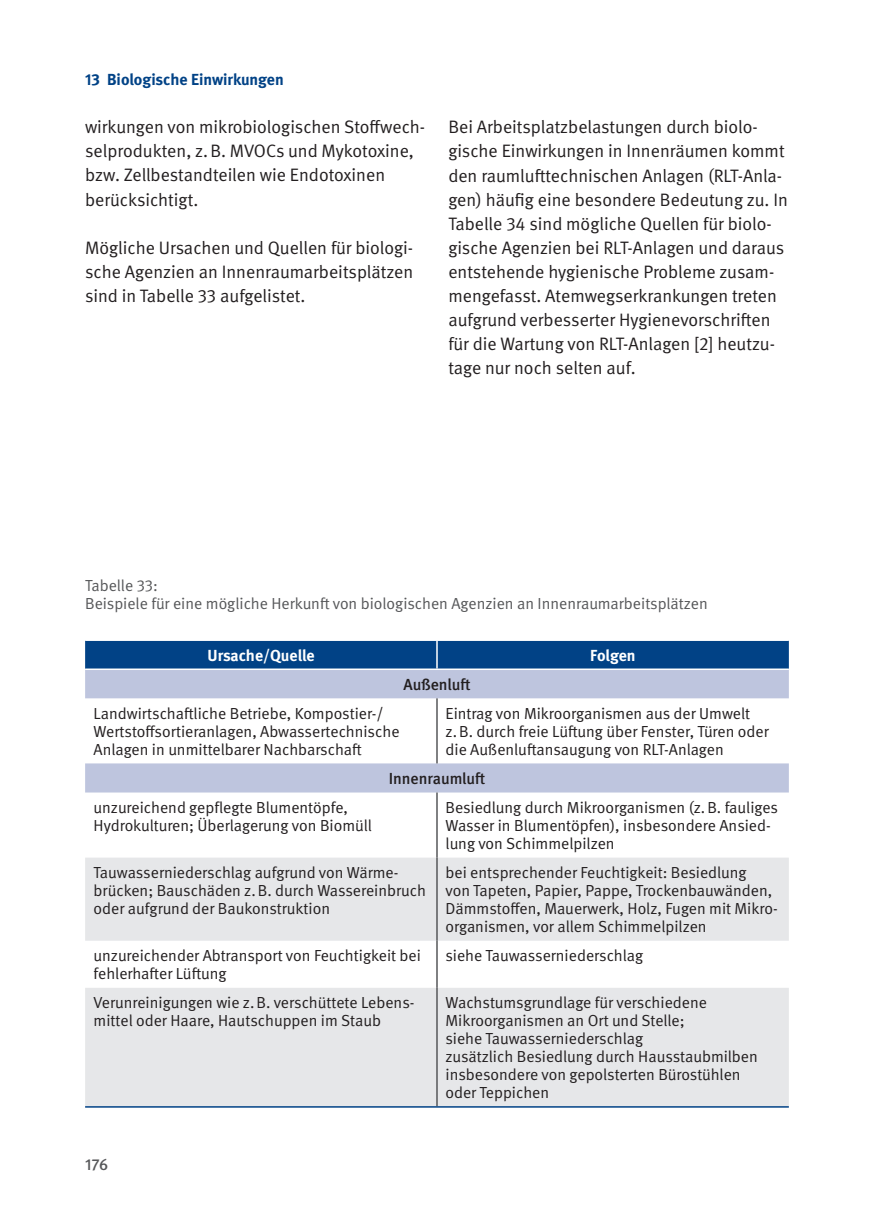
<style>
.page{position:relative;width:874px;height:1225px;background:#fff}
.page>*{position:absolute;margin:0;border:0;box-sizing:border-box;transform-origin:0 0}
.t1{font:18px/24.2px "DGUV Meta";color:#231f20}
.t2{font:16px/18px "DGUV Meta";color:#231f20}
.t3{font:16px/18px "DGUV Meta";color:#57585a}
.t4{font:700 16px "DGUV Meta";color:#014286}
.t5{font:500 16px "DGUV Meta";color:#231f20}
.t6{font:700 16px "DGUV Meta";color:#fff}
.t7{font:500 16px "DGUV Meta";color:#57585a}
</style>
<div class="page">
<svg style="left:85px;top:670px;width:703px;height:122px"></svg>
<svg style="left:85px;top:857px;width:703px;height:249px;fill:#e6e7e9"></svg>
<hr style="left:436px;top:698px;width:1px;height:65px;background:#57585a">
<hr style="left:436px;top:792px;width:1px;height:65px;background:#57585a">
<hr style="left:436px;top:857px;width:1px;height:83px;background:#57585a">
<hr style="left:436px;top:940px;width:1px;height:47px;background:#57585a">
<hr style="left:436px;top:987px;width:1px;height:119px;background:#57585a">
<hr style="left:85px;top:1106px;width:352px;height:1px;background:#014286">
<hr style="left:437px;top:1106px;width:351px;height:1px;background:#014286">
<div style="left:85px;top:640px;width:703px;height:28px;background:#014286"></div>
<p class="t4" style="left:85px;top:70px;width:200px">13 Biologische Einwirkungen</p>
<p class="t1" style="left:85px;top:115px;width:341px">wirkungen von mikrobiologischen Stoffwech&shy;selprodukten, z.B. MVOCs und Mykotoxine, bzw. Zellbestandteilen wie Endotoxinen berücksichtigt.</p>
<p class="t1" style="left:85px;top:236px;width:329px;text-align:justify">Mögliche Ursachen und Quellen für biologi&shy;sche Agenzien an Innenraumarbeitsplätzen sind in Tabelle 33 aufgelistet.</p>
<p class="t1" style="left:448px;top:115px;width:341px">Bei Arbeitsplatzbelastungen durch biolo&shy;gische Einwirkungen in Innenräumen kommt den raumlufttechnischen Anlagen (RLT-Anla&shy;gen) häufig eine besondere Bedeutung zu. In Tabelle 34 sind mögliche Quellen für biolo&shy;gische Agenzien bei RLT-Anlagen und daraus entstehende hygienische Probleme zusam&shy;mengefasst. Atemwegserkrankungen treten aufgrund verbesserter Hygienevorschriften für die Wartung von RLT-Anlagen [2] heutzu&shy;tage nur noch selten auf.</p>
<p class="t3" style="left:85px;top:577px;width:624px">Tabelle 33:<br>Beispiele für eine mögliche Herkunft von biologischen Agenzien an Innenraumarbeitsplätzen</p>
<p class="t6" style="left:207px;top:645px;width:109px">Ursache/Quelle</p>
<p class="t6" style="left:590px;top:645px;width:47px">Folgen</p>
<p class="t5" style="left:403px;top:675px;width:69px">Außenluft</p>
<p class="t2" style="left:94px;top:705px;width:307px">Landwirtschaftliche Betriebe, Kompostier-/<br>Wertstoffsortieranlagen, Abwassertechnische<br>Anlagen in unmittelbarer Nachbarschaft</p>
<p class="t2" style="left:445px;top:705px;width:324px">Eintrag von Mikroorganismen aus der Umwelt z.B. durch freie Lüftung über Fenster, Türen oder die Außenluftansaugung von RLT-Anlagen</p>
<p class="t5" style="left:388px;top:769px;width:98px">Innenraumluft</p>
<p class="t2" style="left:94px;top:799px;width:280px">unzureichend gepflegte Blumentöpfe,<br>Hydrokulturen; Überlagerung von Biomüll</p>
<p class="t2" style="left:445px;top:799px;width:334px">Besiedlung durch Mikroorganismen (z.B. fauliges<br>Wasser in Blumentöpfen), insbesondere Ansied&shy;lung von Schimmelpilzen</p>
<p class="t2" style="left:94px;top:864px;width:334px">Tauwasserniederschlag aufgrund von Wärme&shy;brücken; Bauschäden z.B. durch Wassereinbruch oder aufgrund der Baukonstruktion</p>
<p class="t2" style="left:445px;top:864px;width:333px">bei entsprechender Feuchtigkeit: Besiedlung<br>von Tapeten, Papier, Pappe, Trockenbauwänden, Dämmstoffen, Mauerwerk, Holz, Fugen mit Mikro&shy;organismen, vor allem Schimmelpilzen</p>
<p class="t2" style="left:94px;top:947px;width:328px">unzureichender Abtransport von Feuchtigkeit bei fehlerhafter Lüftung</p>
<p class="t2" style="left:445px;top:947px;width:199px">siehe Tauwasserniederschlag</p>
<p class="t2" style="left:94px;top:994px;width:322px">Verunreinigungen wie z.B. verschüttete Lebens&shy;mittel oder Haare, Hautschuppen im Staub</p>
<p class="t2" style="left:445px;top:994px;width:314px">Wachstumsgrundlage für verschiedene Mikroorganismen an Ort und Stelle;<br>siehe Tauwasserniederschlag<br>zusätzlich Besiedlung durch Hausstaubmilben insbesondere von gepolsterten Bürostühlen oder Teppichen</p>
<p class="t7" style="left:85px;top:1154px;width:25px">176</p>
</div>
